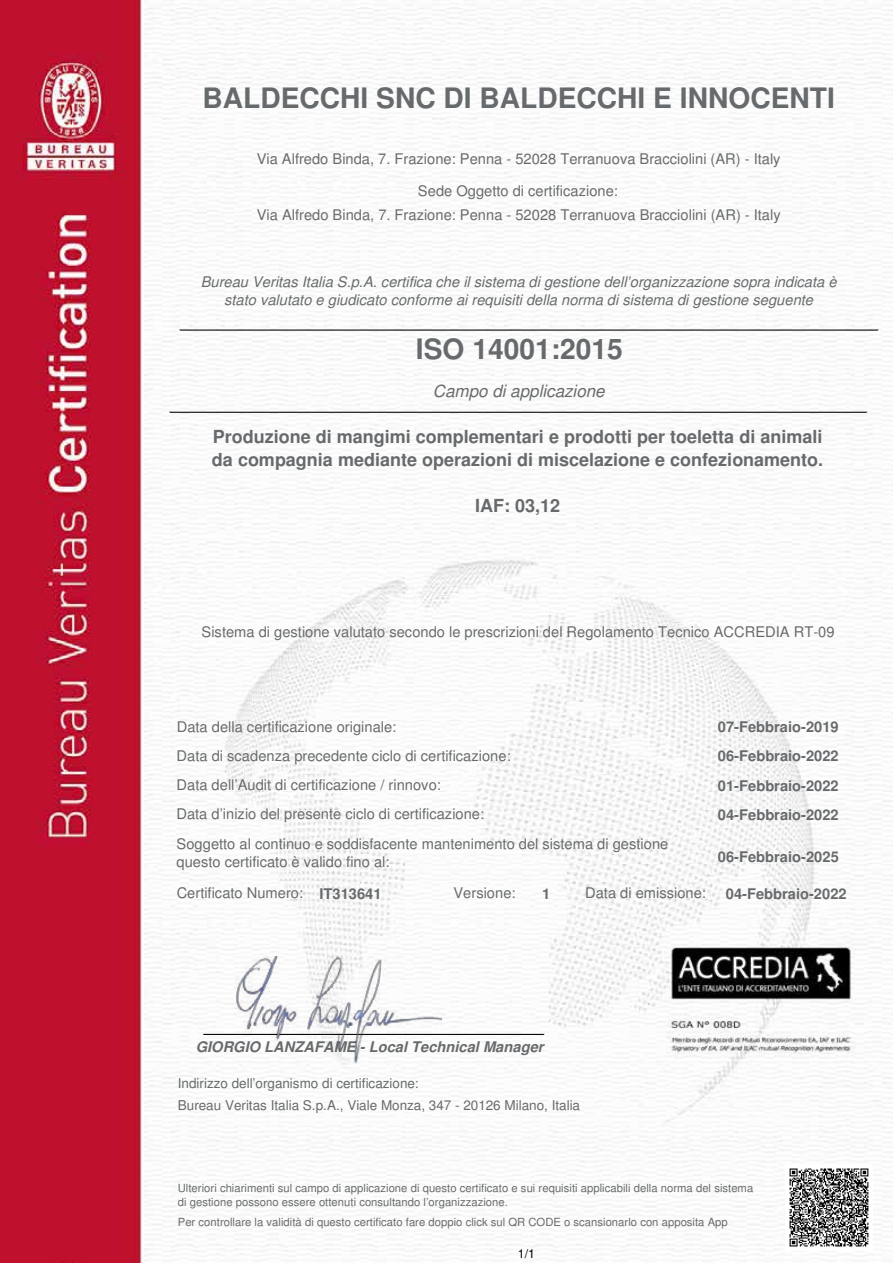
<style>
.page{position:relative;width:893px;height:1263px;background:#fff}
.page>*{position:absolute;margin:0;border:0;box-sizing:border-box;transform-origin:0 0}
.t1{font:700 28.2px "Nimbus San L";color:#676a6c}
.t2{font:700 18px/23.2px "Nimbus San L";color:#676a6c}
.t3{font:italic 16.95px "Nimbus San L";letter-spacing:.005em;color:#676a6c}
.t4{font:14.7px/29.2px "Nimbus San L";color:#676a6c}
.t5{font:italic 14.7px/18.6px "Nimbus San L";color:#676a6c;text-align:center}
.t6{font:700 14.7px "Nimbus San L";color:#676a6c}
.t7{font:italic 700 14.7px "Nimbus San L";color:#676a6c}
.t8{font:13.5px "Nimbus San L";color:#676a6c}
.t9{font:12.45px "Nimbus San L";color:#000}
.t10{font:11.25px/14.1px "Nimbus San L";letter-spacing:.005em;color:#676a6c}
.s1{font-weight:700}
</style>
<div class="page">
<img style="left:0;top:0;width:893px;height:1263px">
<svg style="left:203px;top:1034px;width:342px;height:1px"></svg>
<img style="left:235px;top:956px;width:206px;height:107px">
<img style="left:657px;top:932px;width:206px;height:131px">
<svg style="left:169px;top:412px;width:698px;height:1px"></svg>
<svg style="left:179px;top:329px;width:700px;height:2px"></svg>
<img style="left:786px;top:1164px;width:86px;height:87px">
<h1 class="t1" style="left:203px;top:88px;width:634px">BALDECCHI SNC DI BALDECCHI E INNOCENTI</h1>
<p class="t4" style="left:257px;top:145px;width:525px">Via Alfredo Binda, 7. Frazione: Penna - 52028 Terranuova Bracciolini (AR) - Italy</p>
<p class="t4" style="left:418px;top:178px;width:202px">Sede Oggetto di certificazione:</p>
<p class="t4" style="left:257px;top:201px;width:525px">Via Alfredo Binda, 7. Frazione: Penna - 52028 Terranuova Bracciolini (AR) - Italy</p>
<p class="t5" style="left:201px;top:273px;width:637px">Bureau Veritas Italia S.p.A. certifica che il sistema di gestione dell’organizzazione sopra indicata è stato valutato e giudicato conforme ai requisiti della norma di sistema di gestione seguente</p>
<h1 class="t1" style="left:416px;top:338px;width:208px">ISO 14001:2015</h1>
<p class="t3" style="left:433px;top:384px;width:173px">Campo di applicazione</p>
<p class="t2" style="left:212px;top:426px;width:613px">Produzione di mangimi complementari e prodotti per toeletta di animali da compagnia mediante operazioni di miscelazione e confezionamento.</p>
<p class="t2" style="left:475px;top:496px;width:87px">IAF: 03,12</p>
<p class="t4" style="left:202px;top:619px;width:634px">Sistema di gestione valutato secondo le prescrizioni del Regolamento Tecnico ACCREDIA RT-09</p>
<p class="t4" style="left:177px;top:713px;width:221px">Data della certificazione originale:</p>
<p class="t6" style="left:718px;top:721px;width:122px">07-Febbraio-2019</p>
<p class="t4" style="left:177px;top:742px;width:336px">Data di scadenza precedente ciclo di certificazione:<br>Data dell’Audit di certificazione / rinnovo:</p>
<p class="t6" style="left:718px;top:750px;width:122px">06-Febbraio-2022</p>
<p class="t6" style="left:718px;top:780px;width:122px">01-Febbraio-2022</p>
<p class="t4" style="left:176px;top:801px;width:309px">Data d’inizio del presente ciclo di certificazione:</p>
<p class="t6" style="left:718px;top:809px;width:122px">04-Febbraio-2022</p>
<p class="t4" style="left:176px;top:836px;width:493px;line-height:18.3px">Soggetto al continuo e soddisfacente mantenimento del sistema di gestione questo certificato è valido fino al:</p>
<p class="t6" style="left:718px;top:851px;width:123px">06-Febbraio-2025</p>
<p class="t4" style="left:177px;top:880px;width:206px">Certificato Numero: <span class="s1">IT313641</span></p>
<p class="t4" style="left:453px;top:880px;width:64px">Versione:</p>
<p class="t6" style="left:542px;top:888px;width:10px">1</p>
<p class="t4" style="left:585px;top:880px;width:122px">Data di emissione:</p>
<p class="t6" style="left:726px;top:888px;width:122px">04-Febbraio-2022</p>
<p class="t7" style="left:196px;top:1041px;width:349px">GIORGIO LANZAFAME - Local Technical Manager</p>
<p class="t8" style="left:178px;top:1078px;width:242px">Indirizzo dell’organismo di certificazione:</p>
<p class="t8" style="left:178px;top:1100px;width:404px">Bureau Veritas Italia S.p.A., Viale Monza, 347 - 20126 Milano, Italia</p>
<p class="t10" style="left:178px;top:1182px;width:577px">Ulteriori chiarimenti sul campo di applicazione di questo certificato e sui requisiti applicabili della norma del sistema di gestione possono essere ottenuti consultando l’organizzazione.</p>
<p class="t10" style="left:178px;top:1216px;width:551px">Per controllare la validità di questo certificato fare doppio click sul QR CODE o scansionarlo con apposita App</p>
<p class="t9" style="left:518px;top:1249px;width:19px">1/1</p>
</div>
